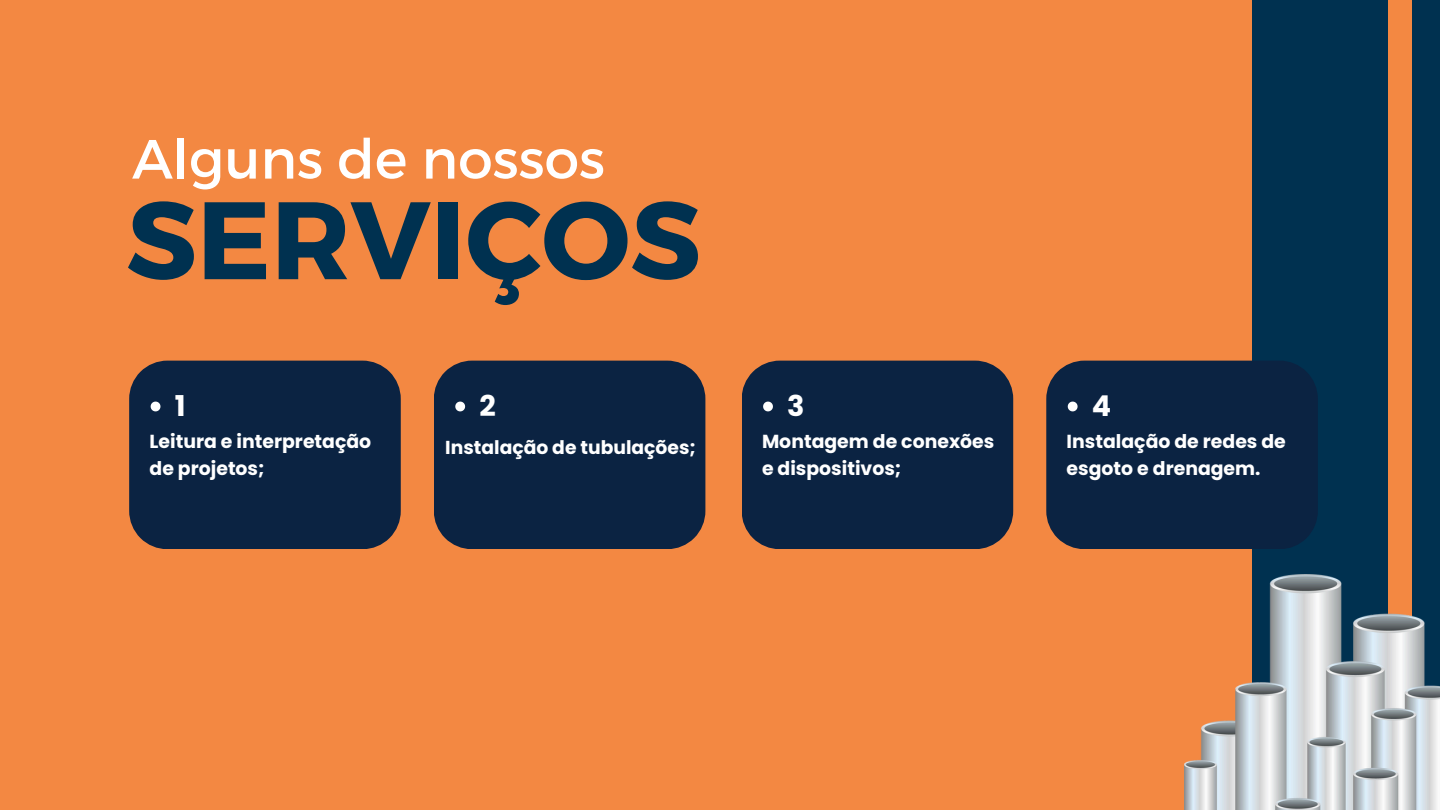
<style>
.page{position:relative;width:1440px;height:810px;background:#f38842}
.page>*{position:absolute;margin:0;border:0;box-sizing:border-box;transform-origin:0 0}
.t1{font:700 109.9px "Montserrat";color:#003150}
.t2{font:55.2px "Montserrat";color:#fff}
.t3{font:700 28.7px "Poppins";color:#fff}
.t4{font:700 18.9px/26.4px "Poppins";color:#fff}
.t5{font:700 18.7px "Poppins";color:#fff}
</style>
<div class="page">
<div style="left:1252px;top:0;width:136px;height:810px;background:#003150"></div>
<div style="left:129px;top:361px;width:272px;height:188px;background:#0b2342"></div>
<div style="left:434px;top:361px;width:271px;height:188px;background:#0b2342"></div>
<div style="left:742px;top:361px;width:271px;height:188px;background:#0b2342"></div>
<div style="left:1046px;top:361px;width:272px;height:188px;background:#0b2342"></div>
<div style="left:1412px;top:0;width:28px;height:810px;background:#003150"></div>
<img style="left:1184px;top:575px;width:256px;height:235px">
<svg style="left:151px;top:402px;width:9px;height:9px"></svg>
<svg style="left:455px;top:402px;width:10px;height:9px"></svg>
<svg style="left:763px;top:402px;width:10px;height:9px"></svg>
<svg style="left:1068px;top:402px;width:10px;height:9px"></svg>
<h1 class="t2" style="left:132px;top:123px;width:474px">Alguns de nossos</h1>
<p class="t1" style="left:126px;top:169px;width:576px">SERVIÇOS</p>
<p class="t3" style="left:175px;top:386px;width:12px">1</p>
<p class="t4" style="left:150px;top:428px;width:223px">Leitura e interpretação</p>
<p class="t4" style="left:150px;top:455px;width:117px">de projetos;</p>
<p class="t3" style="left:479px;top:386px;width:18px">2</p>
<p class="t5" style="left:445px;top:434px;width:252px">Instalação de tubulações;</p>
<p class="t3" style="left:787px;top:386px;width:19px">3</p>
<p class="t4" style="left:762px;top:428px;width:234px">Montagem de conexões e dispositivos;</p>
<p class="t3" style="left:1092px;top:386px;width:21px">4</p>
<p class="t4" style="left:1067px;top:428px;width:221px">Instalação de redes de esgoto e drenagem.</p>
</div>
